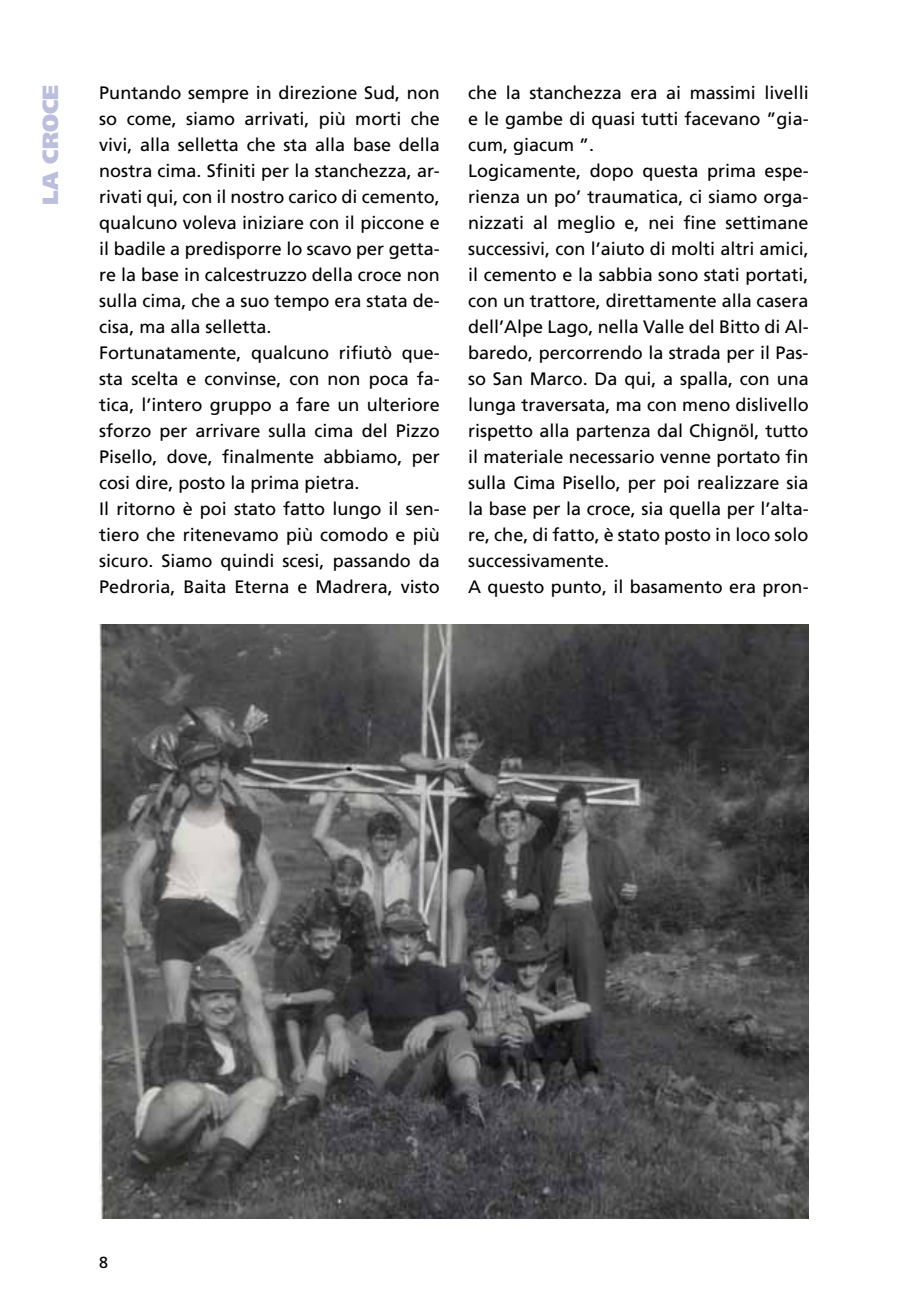
<style>
.page{position:relative;width:908px;height:1304px;background:#fff}
.page>*{position:absolute;margin:0;border:0;box-sizing:border-box;transform-origin:0 0}
.t1{font:900 22px "Frutiger";color:#bbbedc}
.t2{font:18px/26px "Frutiger";color:#000}
.t3{font:16px "Frutiger";color:#000}
</style>
<div class="page">
<img style="left:99px;top:625px;width:709px;height:594px">
<p class="t1" style="left:37px;top:205px;width:121px;rotate:-90deg">la croce</p>
<p class="t2" style="left:99px;top:80px;width:342px">Puntando sempre in direzione Sud, non so come, siamo arrivati, più morti che vivi, alla selletta che sta alla base della nostra cima. Sfiniti per la stanchezza, ar&shy;rivati qui, con il nostro carico di cemento, qualcuno voleva iniziare con il piccone e il badile a predisporre lo scavo per getta&shy;re la base in calcestruzzo della croce non sulla cima, che a suo tempo era stata de&shy;cisa, ma alla selletta.<br>Fortunatamente, qualcuno rifiutò que&shy;sta scelta e convinse, con non poca fa&shy;tica, l’intero gruppo a fare un ulteriore sforzo per arrivare sulla cima del Pizzo Pisello, dove, finalmente abbiamo, per cosi dire, posto la prima pietra.<br>I l ritorno è poi stato fatto lungo il sen&shy;tiero che ritenevamo più comodo e più sicuro. Siamo quindi scesi, passando da Pedroria, Baita Eterna e M adrera, visto</p>
<p class="t2" style="left:468px;top:79px;width:342px">che la stanchezza era ai massimi livelli e le gambe di quasi tutti facevano ”gia&shy;cum, giacum ”.<br>Logicamente, dopo questa prima espe&shy;rienza un po’ traumatica, ci siamo orga&shy;nizzati al meglio e, nei fine settimane successivi, con l’aiuto di molti altri amici, il cemento e la sabbia sono stati portati, con un trattore, direttamente alla casera dell’Alpe Lago, nella Valle del B itto di Al&shy;baredo, percorrendo la strada per il Pas&shy;so San Marco. Da qui, a spalla, con una lunga traversata, ma con meno dislivello rispetto alla partenza dal Chignöl, tutto il materiale necessario venne portato fin sulla Cima Pisello, per poi realizzare sia la base per la croce, sia quella per l’alta&shy;re, che, di fatto, è stato posto in loco solo successivamente.<br>A questo punto, il basamento era pron-</p>
<p class="t3" style="left:99px;top:1253px;width:10px">8</p>
</div>
